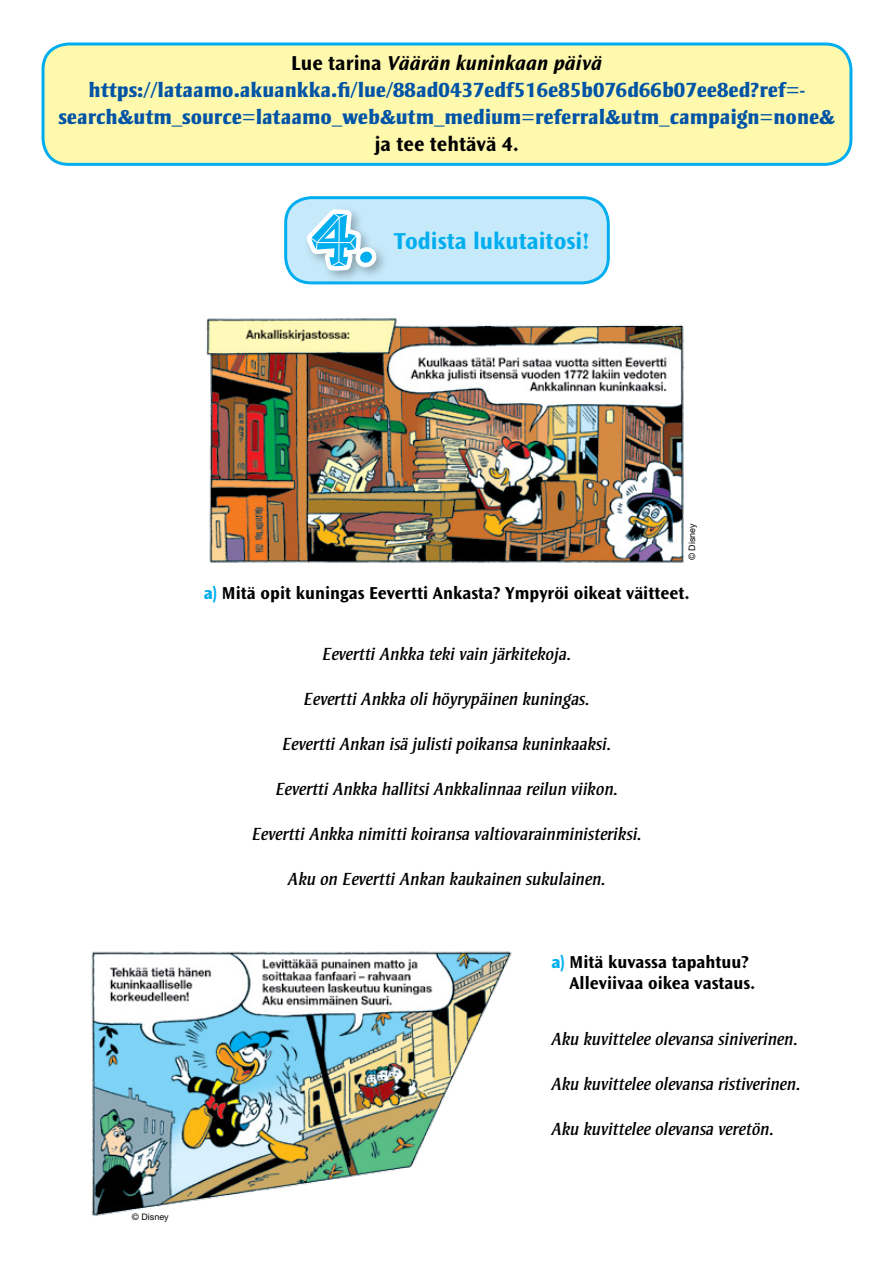
<style>
.page{position:relative;width:893px;height:1263px;background:#fff}
.page>*{position:absolute;margin:0;border:0;box-sizing:border-box;transform-origin:0 0}
.t1{font:700 75px "Fink";color:#00aeef}
.t2{font:700 24px "Ocean Sans Std";color:#00aeef}
.t3{font:800 21px/27px "Strayhorn MT Std";color:#0054a6;text-align:center}
.t4{font:italic 700 21px "Ocean Sans Std";color:#000}
.t5{font:700 21px "Ocean Sans Std";color:#000}
.t6{font:italic 18px "Strayhorn MT Std";color:#000}
.t7{font:700 18px/21.6px "Ocean Sans Std";color:#000}
.t8{font:9px "Helvetica Neue LT Std";color:#000}
.s1{font-style:normal}
.s2{font-weight:800;color:#00aeef}
</style>
<div class="page">
<img style="left:91px;top:951px;width:421px;height:265px">
<img style="left:206px;top:318px;width:478px;height:245px">
<div style="left:43px;top:44px;width:808px;height:120px;background:#fff9ae;border-radius:26px"></div>
<div style="left:42px;top:43px;width:810px;height:123px;border:3px solid #00aeef;border-radius:26px"></div>
<div style="left:286px;top:198px;width:322px;height:85px;background:#c7eafb;border-radius:26px"></div>
<div style="left:284px;top:196px;width:326px;height:88px;border:3px solid #00aeef;border-radius:26px"></div>
<div style="left:303px;top:206px;width:86px;height:77px;background:#000;opacity:.3"></div>
<svg style="left:294px;top:201px;width:89px;height:80px"></svg>
<p class="t4" style="left:291px;top:51px;width:312px"><span class="s1">Lue tarina</span> Väärän kuninkaan päivä</p>
<p class="t3" style="left:59px;top:76px;width:778px">https://lataamo.akuankka.fi/lue/88ad0437edf516e85b076d66b07ee8ed?ref=- search&amp;utm_source=lataamo_web&amp;utm_medium=referral&amp;utm_campaign=none&amp;</p>
<p class="t5" style="left:374px;top:132px;width:146px">ja tee tehtävä 4.</p>
<h1 class="t1" style="left:310px;top:191px;width:66px">4.</h1>
<h2 class="t2" style="left:394px;top:228px;width:198px">Todista lukutaitosi!</h2>
<p class="t8" style="left:687px;top:560px;width:38px;rotate:-90deg">© Disney</p>
<p class="t7" style="left:204px;top:582px;width:487px"><span class="s2">a)</span> Mitä opit kuningas Eevertti Ankasta? Ympyröi oikeat väitteet.</p>
<p class="t6" style="left:323px;top:643px;width:250px">Eevertti Ankka teki vain järkitekoja.</p>
<p class="t6" style="left:304px;top:688px;width:287px">Eevertti Ankka oli höyrypäinen kuningas.</p>
<p class="t6" style="left:282px;top:733px;width:330px">Eevertti Ankan isä julisti poikansa kuninkaaksi.</p>
<p class="t6" style="left:276px;top:778px;width:344px">Eevertti Ankka hallitsi Ankkalinnaa reilun viikon.</p>
<p class="t6" style="left:252px;top:823px;width:391px">Eevertti Ankka nimitti koiransa valtiovarainministeriksi.</p>
<p class="t6" style="left:288px;top:868px;width:319px">Aku on Eevertti Ankan kaukainen sukulainen.</p>
<p class="t7" style="left:569px;top:951px;width:187px;text-indent:-18px"><span class="s2">a)</span> Mitä kuvassa tapahtuu?<br>Alleviivaa oikea vastaus.</p>
<p class="t8" style="left:132px;top:1212px;width:38px">© Disney</p>
<p class="t6" style="left:551px;top:1029px;width:248px">Aku kuvittelee olevansa siniverinen.</p>
<p class="t6" style="left:551px;top:1074px;width:250px">Aku kuvittelee olevansa ristiverinen.</p>
<p class="t6" style="left:551px;top:1119px;width:224px">Aku kuvittelee olevansa veretön.</p>
</div>
